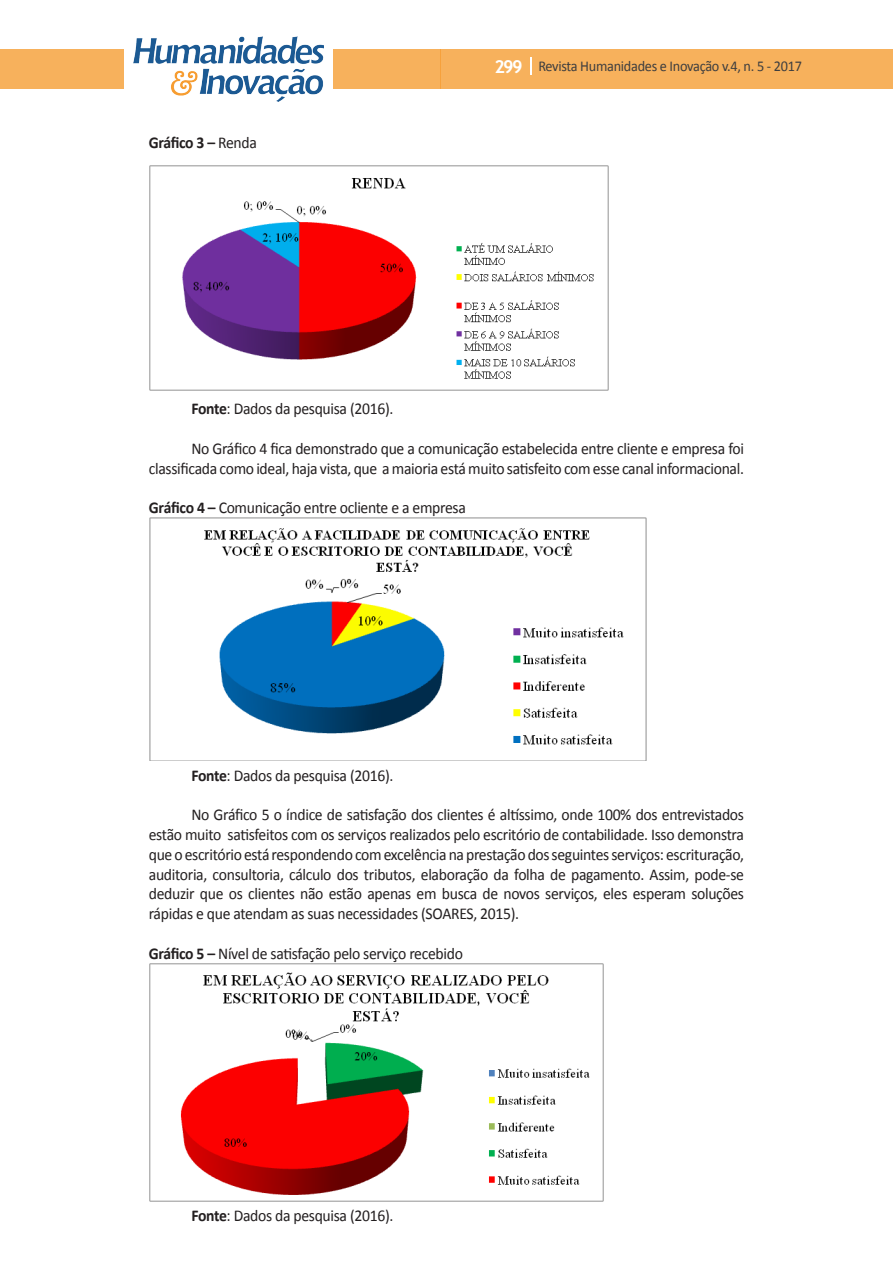
<style>
.page{position:relative;width:893px;height:1263px;background:#fff}
.page>*{position:absolute;margin:0;border:0;box-sizing:border-box;transform-origin:0 0}
.texto{font:16.5px/19.8px "Calibri";letter-spacing:-.02em;color:#231f20;text-align:right;scale:.95 1}
.texto-2{font:700 16.5px "Calibri";letter-spacing:-.025em;color:#231f20;scale:.95 1}
.t1{font:15px "Calibri";letter-spacing:-.02em;color:#3e3e3f;scale:.95 1}
.s1{font-weight:400}
.s2{font-family:"Trebuchet MS";font-weight:700;font-size:18px;color:#fff}
.s3{font-weight:700}
</style>
<div class="page">
<div style="left:441px;top:49px;width:452px;height:39px;background:#f7b15c"></div>
<div style="left:333px;top:49px;width:108px;height:39px;background:#f7b15c"></div>
<div style="left:0;top:49px;width:124px;height:39px;background:#f7b15c"></div>
<svg style="left:530px;top:57px;width:2px;height:18px"></svg>
<img style="left:134px;top:36px;width:190px;height:65px">
<img style="left:150px;top:166px;width:458px;height:224px">
<img style="left:150px;top:518px;width:496px;height:243px">
<img style="left:150px;top:963px;width:453px;height:238px">
<p class="texto-2" style="left:149px;top:132px;width:115px">Gráfico 3 – <span class="s1">Renda</span></p>
<p class="t1" style="left:495px;top:57px;width:325px"><span class="s2">299</span> Revista Humanidades e Inovação v.4, n. 5 - 2017</p>
<p class="texto" style="left:191px;top:399px;width:214px"><span class="s3">Fonte</span>: Dados da pesquisa (2016).</p>
<p class="texto" style="left:149px;top:439px;width:628px">No Gráfico 4 fica demonstrado que a comunicação estabelecida entre cliente e empresa foi classificada como ideal, haja vista, que a maioria está muito satisfeito com esse canal informacional.</p>
<p class="texto" style="left:149px;top:498px;width:335px"><span class="s3">Gráfico 4 –</span> Comunicação entre ocliente e a empresa</p>
<p class="texto" style="left:191px;top:765px;width:214px"><span class="s3">Fonte</span>: Dados da pesquisa (2016).</p>
<p class="texto" style="left:149px;top:805px;width:628px;text-align:justify;text-indent:43px">No Gráfico 5 o índice de satisfação dos clientes é altíssimo, onde 100% dos entrevistados estão muito satisfeitos com os serviços realizados pelo escritório de contabilidade. Isso demonstra que o escritório está respondendo com excelência na prestação dos seguintes serviços: escrituração, auditoria, consultoria, cálculo dos tributos, elaboração da folha de pagamento. Assim, pode-se deduzir que os clientes não estão apenas em busca de novos serviços, eles esperam soluções rápidas e que atendam as suas necessidades (SOARES, 2015).</p>
<p class="texto" style="left:149px;top:943px;width:332px"><span class="s3">Gráfico 5 –</span> Nível de satisfação pelo serviço recebido</p>
<p class="texto" style="left:191px;top:1206px;width:214px"><span class="s3">Fonte</span>: Dados da pesquisa (2016).</p>
</div>
